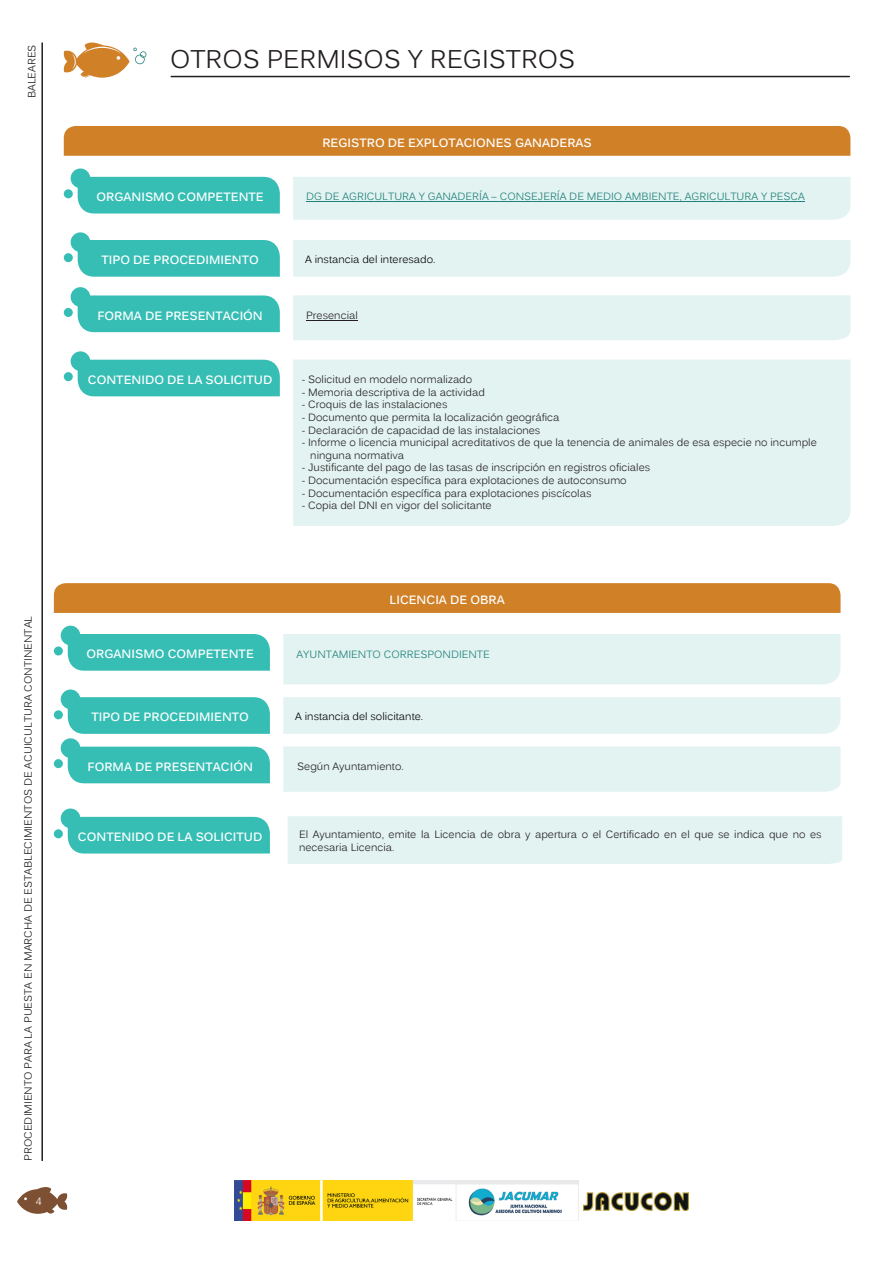
<style>
.page{position:relative;width:893px;height:1263px;background:#fff}
.page>*{position:absolute;margin:0;border:0;box-sizing:border-box;transform-origin:0 0}
.ARRIBA{font:25.5px "Kalinga";color:#231f20}
.Título_ficha{font:700 12px "Kalinga";color:#fff}
.COLUMNA1{font:700 12px "Kalinga";color:#fff}
.t1{font:700 12px "Kalinga";color:#fff}
.Columna2{font:10.5px/12.6px "Kalinga";color:#231f20}
.Columna2-2{font:10.5px "Kalinga";color:#20817b}
.Columna2-3{font:10.5px "Kalinga";color:#000}
.t2{font:10.5px "Kalinga";color:#fff}
</style>
<div class="page">
<hr style="left:41px;top:43px;width:2px;height:1118px;background:#231f20">
<svg style="left:17px;top:1187px;width:51px;height:27px"></svg>
<img style="left:234px;top:1180px;width:344px;height:40px">
<img style="left:583px;top:1192px;width:105px;height:18px">
<div style="left:293px;top:295px;width:557px;height:45px;background:#e3f3f1"></div>
<svg style="left:63px;top:42px;width:83px;height:36px"></svg>
<hr style="left:171px;top:76px;width:678px;height:1px;background:#231f20">
<hr style="left:306px;top:320px;width:52px;height:1px;background:#231f20">
<div style="left:293px;top:177px;width:557px;height:43px;background:#e3f3f1"></div>
<div style="left:293px;top:240px;width:557px;height:37px;background:#e3f3f1"></div>
<div style="left:78px;top:295px;width:202px;height:37px;background:#36beb5"></div>
<div style="left:71px;top:287px;width:19px;height:20px;background:#36beb5;border-radius:50%"></div>
<div style="left:64px;top:308px;width:9px;height:9px;background:#36beb5;border-radius:50%"></div>
<div style="left:78px;top:240px;width:202px;height:37px;background:#36beb5"></div>
<div style="left:71px;top:232px;width:19px;height:20px;background:#36beb5;border-radius:50%"></div>
<div style="left:64px;top:253px;width:9px;height:9px;background:#36beb5;border-radius:50%"></div>
<div style="left:78px;top:177px;width:202px;height:36px;background:#36beb5"></div>
<div style="left:71px;top:168px;width:19px;height:20px;background:#36beb5;border-radius:50%"></div>
<div style="left:64px;top:189px;width:9px;height:9px;background:#36beb5;border-radius:50%"></div>
<div style="left:64px;top:126px;width:786px;height:30px;background:#d08027"></div>
<hr style="left:306px;top:201px;width:499px;height:1px;background:#20817b">
<div style="left:293px;top:360px;width:557px;height:166px;background:#e3f3f1"></div>
<div style="left:78px;top:360px;width:202px;height:36px;background:#36beb5"></div>
<div style="left:71px;top:351px;width:19px;height:20px;background:#36beb5;border-radius:50%"></div>
<div style="left:64px;top:372px;width:9px;height:9px;background:#36beb5;border-radius:50%"></div>
<div style="left:283px;top:746px;width:557px;height:46px;background:#e3f3f1"></div>
<div style="left:283px;top:634px;width:557px;height:50px;background:#e3f3f1"></div>
<div style="left:283px;top:697px;width:557px;height:37px;background:#e3f3f1"></div>
<div style="left:68px;top:747px;width:202px;height:36px;background:#36beb5"></div>
<div style="left:61px;top:738px;width:19px;height:20px;background:#36beb5;border-radius:50%"></div>
<div style="left:54px;top:759px;width:9px;height:9px;background:#36beb5;border-radius:50%"></div>
<svg style="left:68px;top:697px;width:202px;height:37px;background:#3abfb6"></svg>
<div style="left:61px;top:689px;width:19px;height:20px;background:#36beb5;border-radius:50%"></div>
<div style="left:54px;top:710px;width:9px;height:9px;background:#36beb5;border-radius:50%"></div>
<div style="left:68px;top:634px;width:202px;height:37px;background:#36beb5"></div>
<div style="left:61px;top:626px;width:19px;height:19px;background:#36beb5;border-radius:50%"></div>
<div style="left:54px;top:646px;width:9px;height:9px;background:#36beb5;border-radius:50%"></div>
<div style="left:54px;top:583px;width:786px;height:30px;background:#d08027"></div>
<div style="left:68px;top:817px;width:202px;height:36px;background:#36beb5"></div>
<div style="left:61px;top:808px;width:19px;height:20px;background:#36beb5;border-radius:50%"></div>
<div style="left:54px;top:829px;width:9px;height:9px;background:#36beb5;border-radius:50%"></div>
<div style="left:288px;top:816px;width:554px;height:48px;background:#e3f3f1"></div>
<p class="Columna2" style="left:26px;top:98px;width:55px;rotate:-90deg">BALEARES</p>
<p class="Columna2" style="left:23px;top:1161px;width:546px;rotate:-90deg">PROCEDIMIENTO PARA LA PUESTA EN MARCHA DE ESTABLECIMIENTOS DE ACUICULTURA CONTINENTAL</p>
<p class="t2" style="left:36px;top:1194px;width:7px">4</p>
<p class="ARRIBA" style="left:170px;top:43px;width:407px">OTROS PERMISOS Y REGISTROS</p>
<p class="Título_ficha" style="left:322px;top:135px;width:271px">REGISTRO DE EXPLOTACIONES GANADERAS</p>
<p class="COLUMNA1" style="left:96px;top:189px;width:169px">ORGANISMO COMPETENTE</p>
<p class="Columna2-2" style="left:306px;top:190px;width:500px">DG DE AGRICULTURA Y GANADERÍA – CONSEJERÍA DE MEDIO AMBIENTE, AGRICULTURA Y PESCA</p>
<p class="COLUMNA1" style="left:101px;top:252px;width:159px">TIPO DE PROCEDIMIENTO</p>
<p class="Columna2-3" style="left:305px;top:252px;width:132px">A instancia del interesado.</p>
<p class="COLUMNA1" style="left:97px;top:308px;width:167px">FORMA DE PRESENTACIÓN</p>
<p class="Columna2" style="left:306px;top:310px;width:53px">Presencial</p>
<p class="COLUMNA1" style="left:88px;top:372px;width:186px">CONTENIDO DE LA SOLICITUD</p>
<p class="Columna2" style="left:302px;top:374px;width:172px">- Solicitud en modelo normalizado</p>
<p class="Columna2" style="left:302px;top:387px;width:185px">- Memoria descriptiva de la actividad</p>
<p class="Columna2" style="left:302px;top:399px;width:147px">- Croquis de las instalaciones</p>
<p class="Columna2" style="left:302px;top:412px;width:259px">- Documento que permita la localización geográfica</p>
<p class="Columna2" style="left:302px;top:424px;width:240px">- Declaración de capacidad de las instalaciones</p>
<p class="Columna2" style="left:310px;top:437px;width:508px;text-indent:-9px">- Informe o licencia municipal acreditativos de que la tenencia de animales de esa especie no incumple ninguna normativa</p>
<p class="Columna2" style="left:302px;top:462px;width:350px">- Justificante del pago de las tasas de inscripción en registros oficiales</p>
<p class="Columna2" style="left:302px;top:475px;width:326px">- Documentación específica para explotaciones de autoconsumo</p>
<p class="Columna2" style="left:302px;top:487px;width:291px">- Documentación específica para explotaciones piscícolas</p>
<p class="Columna2" style="left:302px;top:500px;width:191px">- Copia del DNI en vigor del solicitante</p>
<p class="Título_ficha" style="left:87px;top:646px;width:169px">ORGANISMO COMPETENTE</p>
<p class="Título_ficha" style="left:91px;top:709px;width:159px">TIPO DE PROCEDIMIENTO</p>
<p class="Título_ficha" style="left:88px;top:759px;width:167px">FORMA DE PRESENTACIÓN</p>
<p class="t1" style="left:390px;top:592px;width:117px">LICENCIA DE OBRA</p>
<p class="Columna2-2" style="left:297px;top:647px;width:195px">AYUNTAMIENTO CORRESPONDIENTE</p>
<p class="Columna2-3" style="left:295px;top:709px;width:129px">A instancia del solicitante.</p>
<p class="Columna2" style="left:297px;top:761px;width:108px">Según Ayuntamiento.</p>
<p class="Título_ficha" style="left:78px;top:829px;width:186px">CONTENIDO DE LA SOLICITUD</p>
<p class="Columna2" style="left:299px;top:829px;width:524px">El Ayuntamiento, emite la Licencia de obra y apertura o el Certificado en el que se indica que no es necesaria Licencia.</p>
</div>
